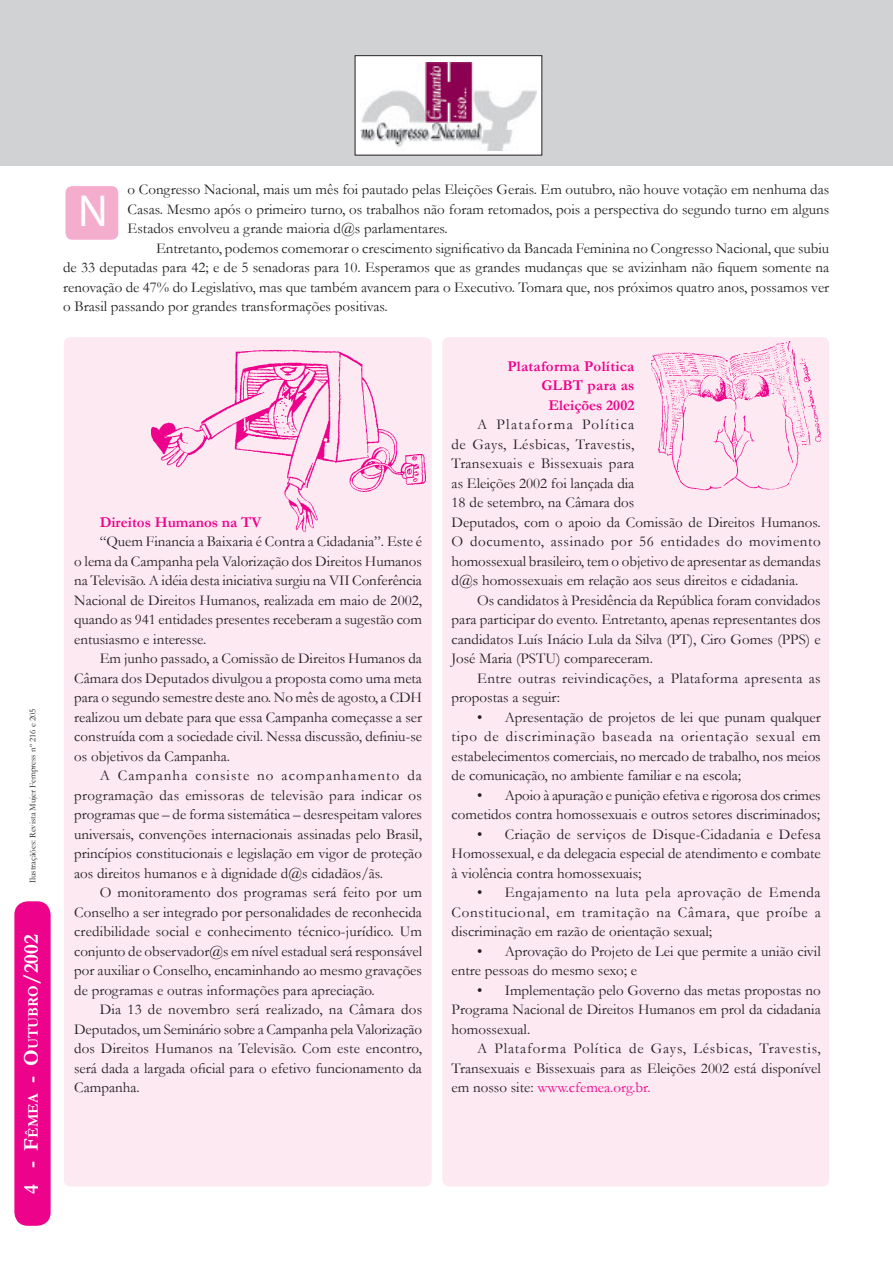
<style>
.page{position:relative;width:893px;height:1263px;background:#fff}
.page>*{position:absolute;margin:0;border:0;box-sizing:border-box;transform-origin:0 0}
.capitular_j{font:45px "Myriad Pro";color:#fff}
.t1{font:700 21px "Garamond";color:#fff}
.corpo_texto_j{font:15px/19.5px "Garamond";color:#231f20;text-align:justify}
.corpo_texto_j-2{font:15px/19.5px "Garamond";letter-spacing:.025em;color:#231f20}
.corpo_texto_j-3{font:700 15px/19.5px "Garamond";letter-spacing:.005em;color:#ed028c;text-align:right}
.creditos_j{font:9px "Garamond";color:#231f20}
.s1{font-size:14.7px}
.s2{color:#ed028c}
</style>
<div class="page">
<div style="left:14px;top:901px;width:37px;height:325px;background:#ed028c;border-radius:13px"></div>
<div style="left:442px;top:337px;width:387px;height:849px;background:#fce9f1;border-radius:7px"></div>
<div style="left:64px;top:337px;width:368px;height:849px;background:#fce9f1;border-radius:7px"></div>
<div style="left:0;top:0;width:893px;height:166px;background:#d1d2d4"></div>
<div style="left:355px;top:56px;width:187px;height:99px;background:#fff"></div>
<div style="left:355px;top:55px;width:187px;height:100px;border:1px solid #231f20"></div>
<img style="left:360px;top:63px;width:177px;height:88px">
<img style="left:151px;top:350px;width:274px;height:182px">
<img style="left:651px;top:341px;width:170px;height:149px">
<div style="left:66px;top:186px;width:52px;height:54px;background:#f5adce;border-radius:7px"></div>
<p class="creditos_j" style="left:27px;top:883px;width:176px;rotate:-90deg">Ilustraçãões: Revista Mujer Fempress nº 216 e 205</p>
<h2 class="t1" style="left:17px;top:1193px;width:261px;rotate:-90deg">4 - F<span class="s1">êmea</span> - O<span class="s1">utubro</span>/2002</h2>
<p class="corpo_texto_j" style="left:128px;top:179px;width:703px">o Congresso Nacional, mais um mês foi pautado pelas Eleições Gerais. Em outubro, não houve votação em nenhuma das Casas. Mesmo após o primeiro turno, os trabalhos não foram retomados, pois a perspectiva do segundo turno em alguns Estados envolveu a grande maioria d@s parlamentares.</p>
<p class="corpo_texto_j" style="left:63px;top:238px;width:768px;text-indent:93px">Entretanto, podemos comemorar o crescimento significativo da Bancada Feminina no Congresso Nacional, que subiu de 33 deputadas para 42; e de 5 senadoras para 10. Esperamos que as grandes mudanças que se avizinham não fiquem somente na renovação de 47% do Legislativo, mas que também avancem para o Executivo. Tomara que, nos próximos quatro anos, possamos ver o Brasil passando por grandes transformações positivas.</p>
<p class="capitular_j" style="left:78px;top:183px;width:31px">N</p>
<p class="corpo_texto_j-3" style="left:100px;top:512px;width:163px">Direitos Humanos na TV</p>
<p class="corpo_texto_j" style="left:74px;top:531px;width:349px;text-indent:25px">“Quem Financia a Baixaria é Contra a Cidadania”. Este é o lema da Campanha pela Valorização dos Direitos Humanos na Televisão. A idéia desta iniciativa surgiu na VII Conferência Nacional de Direitos Humanos, realizada em maio de 2002, quando as 941 entidades presentes receberam a sugestão com entusiasmo e interesse.</p>
<p class="corpo_texto_j" style="left:74px;top:648px;width:349px;text-indent:25px">Em junho passado, a Comissão de Direitos Humanos da Câmara dos Deputados divulgou a proposta como uma meta para o segundo semestre deste ano. No mês de agosto, a CDH realizou um debate para que essa Campanha começasse a ser construída com a sociedade civil. Nessa discussão, definiu-se os objetivos da Campanha.</p>
<p class="corpo_texto_j" style="left:74px;top:765px;width:349px;text-indent:25px">A Campanha consiste no acompanhamento da programação das emissoras de televisão para indicar os programas que – de forma sistemática – desrespeitam valores universais, convenções internacionais assinadas pelo Brasil, princípios constitucionais e legislação em vigor de proteção aos direitos humanos e à dignidade d@s cidadãos/ãs.</p>
<p class="corpo_texto_j" style="left:74px;top:882px;width:349px;text-indent:25px">O monitoramento dos programas será feito por um Conselho a ser integrado por personalidades de reconhecida credibilidade social e conhecimento técnico-jurídico. Um conjunto de observador@s em nível estadual será responsável por auxiliar o Conselho, encaminhando ao mesmo gravações de programas e outras informações para apreciação.</p>
<p class="corpo_texto_j" style="left:74px;top:999px;width:349px;text-indent:25px">Dia 13 de novembro será realizado, na Câmara dos Deputados, um Seminário sobre a Campanha pela Valorização dos Direitos Humanos na Televisão. Com este encontro, será dada a largada oficial para o efetivo funcionamento da Campanha.</p>
<p class="corpo_texto_j-3" style="left:507px;top:356px;width:128px">Plataforma Política<br>GLBT para as</p>
<p class="corpo_texto_j-3" style="left:549px;top:395px;width:87px">Eleições 2002</p>
<p class="corpo_texto_j" style="left:452px;top:414px;width:371px;text-align:left;text-indent:26px">A Plataforma Política<br>de Gays, Lésbicas, Travestis,<br>Transexuais e Bissexuais para<br>as Eleições 2002 foi lançada dia<br>18 de setembro, na Câmara dos<br>Deputados, com o apoio da Comissão de Direitos Humanos.<br>O documento, assinado por 56 entidades do movimento homossexual brasileiro, tem o objetivo de apresentar as demandas d@s homossexuais em relação aos seus direitos e cidadania.</p>
<p class="corpo_texto_j" style="left:452px;top:590px;width:371px;text-indent:26px">Os candidatos à Presidência da República foram convidados para participar do evento. Entretanto, apenas representantes dos candidatos Luís Inácio Lula da Silva (PT), Ciro Gomes (PPS) e José Maria (PSTU) compareceram.</p>
<p class="corpo_texto_j-2" style="left:452px;top:668px;width:371px;text-indent:26px">Entre outras reivindicações, a Plataforma apresenta as propostas a seguir:</p>
<p class="corpo_texto_j" style="left:452px;top:707px;width:371px;text-indent:26px">• Apresentação de projetos de lei que punam qualquer tipo de discriminação baseada na orientação sexual em estabelecimentos comerciais, no mercado de trabalho, nos meios de comunicação, no ambiente familiar e na escola;</p>
<p class="corpo_texto_j" style="left:452px;top:785px;width:371px;text-align:right">• Apoio à apuração e punição efetiva e rigorosa dos crimes cometidos contra homossexuais e outros setores discriminados;</p>
<p class="corpo_texto_j" style="left:452px;top:824px;width:371px;text-indent:26px">• Criação de serviços de Disque-Cidadania e Defesa Homossexual, e da delegacia especial de atendimento e combate à violência contra homossexuais;</p>
<p class="corpo_texto_j" style="left:452px;top:882px;width:371px;text-indent:26px">• Engajamento na luta pela aprovação de Emenda Constitucional, em tramitação na Câmara, que proíbe a discriminação em razão de orientação sexual;</p>
<p class="corpo_texto_j" style="left:452px;top:941px;width:371px;text-indent:26px">• Aprovação do Projeto de Lei que permite a união civil entre pessoas do mesmo sexo; e</p>
<p class="corpo_texto_j" style="left:452px;top:980px;width:371px;text-indent:26px">• Implementação pelo Governo das metas propostas no Programa Nacional de Direitos Humanos em prol da cidadania homossexual.</p>
<p class="corpo_texto_j" style="left:452px;top:1038px;width:371px;text-indent:26px">A Plataforma Política de Gays, Lésbicas, Travestis, Transexuais e Bissexuais para as Eleições 2002 está disponível em nosso site: <span class="s2">www.cfemea.org.br.</span></p>
</div>
